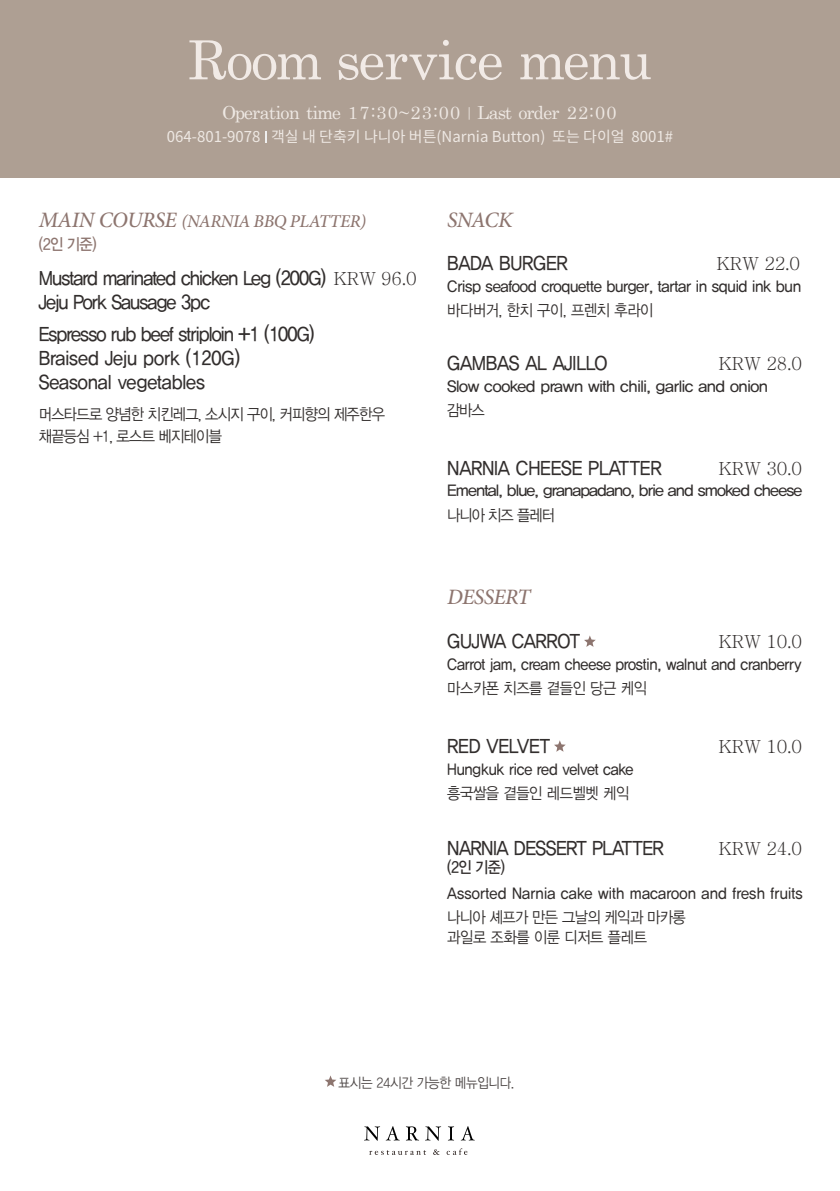
<style>
.page{position:relative;width:840px;height:1191px;background:#fff}
.page>*{position:absolute;margin:0;border:0;box-sizing:border-box;transform-origin:0 0}
.t1{font:54px "Apple Myungjo";letter-spacing:.005em;color:#f1eae6}
.t2{font:italic 500 22px "Minion Pro";letter-spacing:-.03em;color:#8d756f}
.t3{font:20px "YDIYGO330";letter-spacing:-.025em;color:#322e2d;scale:.9 1}
.t4{font:20px/24px "YDIYGO330";letter-spacing:-.005em;color:#322e2d;scale:.9 1}
.t5{font:20px/24px "YDIYGO330";letter-spacing:-.05em;color:#322e2d;scale:.9 1}
.t6{font:500 18px "Adobe Myungjo Std";letter-spacing:-.05em;color:#322e2d}
.t7{font:18px "Apple Myungjo";letter-spacing:-.015em;color:#eee8e3}
.t8{font:italic 500 18px "Minion Pro";letter-spacing:-.025em;color:#8d756f}
.t9{font:16px/22px "YDIYGO320";letter-spacing:-.04em;color:#322e2d;scale:.9 1}
.t10{font:16px "YDIYGO330";letter-spacing:-.02em;color:#322e2d;scale:.9 1}
.t11{font:16px "YDIYGO330";letter-spacing:-.02em;color:#322e2d;scale:.93 1}
.t12{font:16px "YDIYGO330";letter-spacing:-.055em;color:#322e2d}
.t13{font:16px "YDIYGO330";letter-spacing:.01em;color:#322e2d;scale:.91 1}
.t14{font:16px "YDIYGO330";letter-spacing:-.02em;color:#322e2d}
.t15{font:16px "YDIYGO330";color:#8d756f;scale:.9 1}
.t16{font:15px "Noto Sans CJ Kkr";color:#eee8e3}
.t17{font:14px "YDIYGO320";letter-spacing:-.025em;color:#4c4645;scale:.9 1}
.s1{font-family:"YDIYGO310"}
.s2{font-size:22px}
</style>
<div class="page">
<div style="left:0;top:0;width:839px;height:178px;background:#ae9f93"></div>
<svg style="left:265px;top:131px;width:2px;height:11px"></svg>
<svg style="left:364px;top:1126px;width:35px;height:14px"></svg>
<svg style="left:406px;top:1126px;width:13px;height:14px"></svg>
<svg style="left:425px;top:1126px;width:16px;height:14px"></svg>
<svg style="left:448px;top:1126px;width:6px;height:14px"></svg>
<svg style="left:461px;top:1126px;width:13px;height:14px"></svg>
<svg style="left:369px;top:1150px;width:57px;height:5px"></svg>
<svg style="left:433px;top:1149px;width:6px;height:5px"></svg>
<svg style="left:446px;top:1148px;width:21px;height:6px"></svg>
<svg style="left:584px;top:635px;width:11px;height:12px"></svg>
<svg style="left:554px;top:740px;width:11px;height:12px"></svg>
<svg style="left:325px;top:1075px;width:11px;height:12px"></svg>
<h1 class="t1" style="left:188px;top:29px;width:464px">Room service menu</h1>
<p class="t7" style="left:222px;top:103px;width:396px">Operation time 17:30~23:00 <span class="s1">l</span> Last order 22:00</p>
<p class="t16" style="left:167px;top:128px;width:507px">064-801-9078 객실 내 단축키 나니아 버튼(Narnia Button) 또는 다이얼 8001#</p>
<p class="t8" style="left:39px;top:208px;width:328px"><span class="s2">MAIN COURSE</span> (NARNIA BBQ PLATTER)</p>
<p class="t15" style="left:39px;top:235px;width:66px">(2인 기준)</p>
<p class="t5" style="left:39px;top:267px;width:320px">Mustard marinated chicken Leg (200G)<br>Jeju Pork Sausage 3pc</p>
<p class="t4" style="left:39px;top:323px;width:307px">Espresso rub beef striploin +1 (100G)<br>Braised Jeju pork (120G)<br>Seasonal vegetables</p>
<p class="t6" style="left:333px;top:269px;width:85px">KRW 96.0</p>
<p class="t9" style="left:39px;top:403px;width:386px">머스타드로 양념한 치킨레그, 소시지 구이, 커피향의 제주한우 채끝등심 +1, 로스트 베지테이블</p>
<h2 class="t2" style="left:447px;top:205px;width:67px">SNACK</h2>
<p class="t3" style="left:447px;top:252px;width:135px">BADA BURGER</p>
<p class="t6" style="left:716px;top:254px;width:85px">KRW 22.0</p>
<p class="t11" style="left:447px;top:277px;width:382px">Crisp seafood croquette burger, tartar in squid ink bun</p>
<p class="t9" style="left:447px;top:299px;width:231px">바다버거, 한치 구이, 프렌치 후라이</p>
<p class="t3" style="left:447px;top:352px;width:180px">GAMBAS AL AJILLO</p>
<p class="t6" style="left:718px;top:354px;width:85px">KRW 28.0</p>
<p class="t14" style="left:447px;top:377px;width:322px">Slow cooked prawn with chili, garlic and onion</p>
<p class="t9" style="left:446px;top:399px;width:44px">감바스</p>
<p class="t3" style="left:447px;top:457px;width:239px">NARNIA CHEESE PLATTER</p>
<p class="t6" style="left:718px;top:459px;width:85px">KRW 30.0</p>
<p class="t12" style="left:447px;top:482px;width:356px">Emental, blue, granapadano, brie and smoked cheese</p>
<p class="t9" style="left:447px;top:504px;width:121px">나니아 치즈 플레터</p>
<h2 class="t2" style="left:447px;top:581px;width:85px">DESSERT</h2>
<p class="t3" style="left:447px;top:630px;width:149px">GUJWA CARROT</p>
<p class="t6" style="left:718px;top:632px;width:85px">KRW 10.0</p>
<p class="t10" style="left:447px;top:655px;width:395px">Carrot jam, cream cheese prostin, walnut and cranberry</p>
<p class="t9" style="left:447px;top:677px;width:223px">마스카폰 치즈를 곁들인 당근 케익</p>
<p class="t3" style="left:447px;top:735px;width:116px">RED VELVET</p>
<p class="t6" style="left:718px;top:737px;width:85px">KRW 10.0</p>
<p class="t10" style="left:447px;top:760px;width:208px">Hungkuk rice red velvet cake</p>
<p class="t9" style="left:447px;top:782px;width:204px">흥국쌀을 곁들인 레드벨벳 케익</p>
<p class="t3" style="left:447px;top:837px;width:242px">NARNIA DESSERT PLATTER</p>
<p class="t10" style="left:447px;top:858px;width:66px">(2인 기준)</p>
<p class="t6" style="left:718px;top:839px;width:85px">KRW 24.0</p>
<p class="t13" style="left:447px;top:884px;width:392px">Assorted Narnia cake with macaroon and fresh fruits</p>
<p class="t9" style="left:447px;top:907px;width:266px;line-height:20px">나니아 셰프가 만든 그날의 케익과 마카롱 과일로 조화를 이룬 디저트 플레트</p>
<p class="t17" style="left:338px;top:1075px;width:197px">표시는 24시간 가능한 메뉴입니다.</p>
</div>
